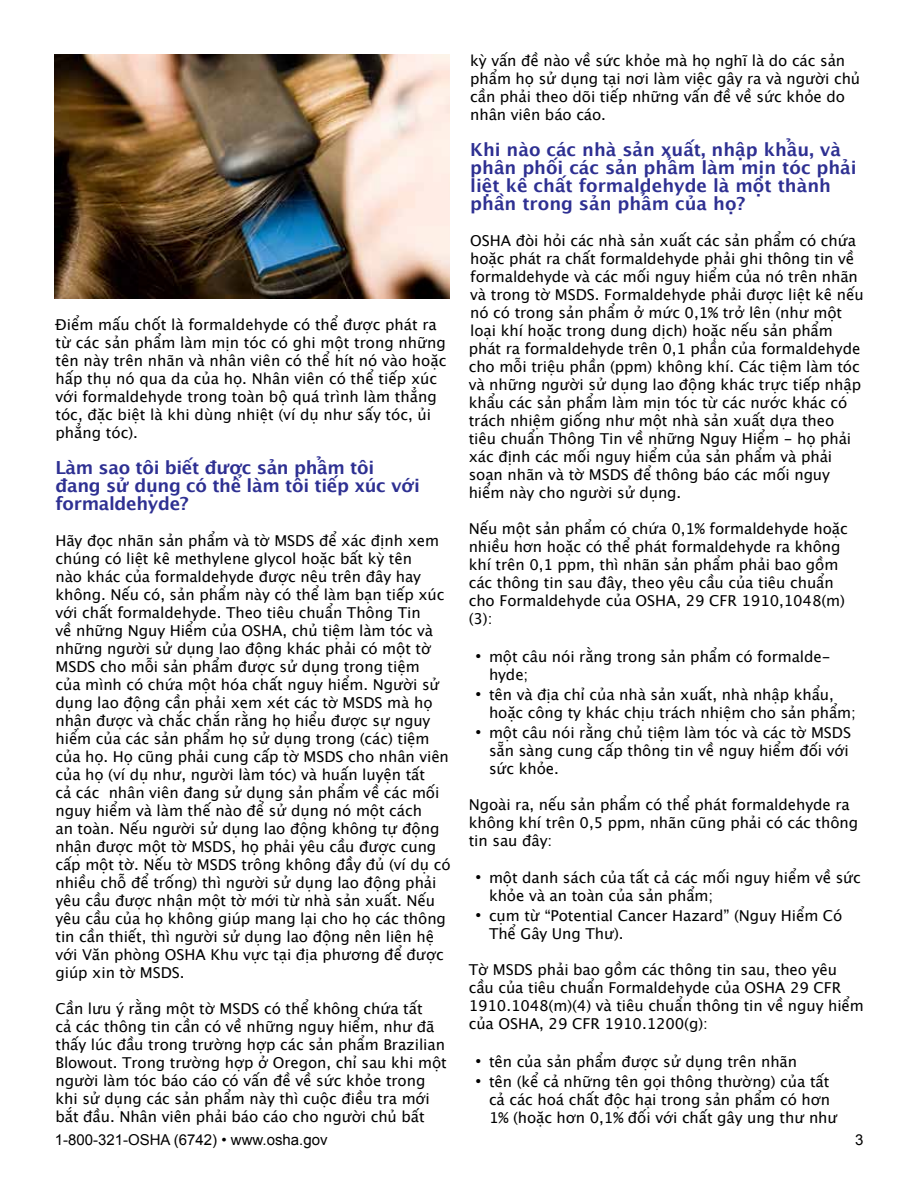
<style>
.page{position:relative;width:918px;height:1188px;background:#fff}
.page>*{position:absolute;margin:0;border:0;box-sizing:border-box;transform-origin:0 0}
.t1{font:700 18px/18px "Lucida Grande";color:#2e3092}
.t2{font:700 18px/18px "Lucida Grande";letter-spacing:-.02em;color:#2e3092}
.t3{font:15px/18px "Lucida Grande";letter-spacing:-.005em;color:#000}
.t4{font:15px "Arial";color:#000}
.s1{font-family:"Arial";font-size:16.5px}
</style>
<div class="page">
<img style="left:54px;top:55px;width:396px;height:243px">
<p class="t3" style="left:56px;top:316px;width:392px">Điểm mấu chốt là formaldehyde có thể được phát ra từ các sản phẩm làm mịn tóc có ghi một trong những tên này trên nhãn và nhân viên có thể hít nó vào hoặc hấp thụ nó qua da của họ. Nhân viên có thể tiếp xúc với formaldehyde trong toàn bộ quá trình làm thẳng tóc, đặc biệt là khi dùng nhiệt (ví dụ như sấy tóc, ủi phẳng tóc).</p>
<p class="t2" style="left:56px;top:459px;width:366px">Làm sao tôi biết được sản phẩm tôi đang sử dụng có thể làm tôi tiếp xúc với formaldehyde?</p>
<p class="t3" style="left:56px;top:532px;width:397px">Hãy đọc nhãn sản phẩm và tờ MSDS để xác định xem chúng có liệt kê methylene glycol hoặc bất kỳ tên<br>nào khác của formaldehyde được nêu trên đây hay không. Nếu có, sản phẩm này có thể làm bạn tiếp xúc với chất formaldehyde. Theo tiêu chuẩn Thông Tin<br>về những Nguy Hiểm của OSHA, chủ tiệm làm tóc và những người sử dụng lao động khác phải có một tờ MSDS cho mỗi sản phẩm được sử dụng trong tiệm<br>của mình có chứa một hóa chất nguy hiểm. Người sử dụng lao động cần phải xem xét các tờ MSDS mà họ nhận được và chắc chắn rằng họ hiểu được sự nguy hiểm của các sản phẩm họ sử dụng trong (các) tiệm của họ. Họ cũng phải cung cấp tờ MSDS cho nhân viên của họ (ví dụ như, người làm tóc) và huấn luyện tất<br>cả các nhân viên đang sử dụng sản phẩm về các mối nguy hiểm và làm thế nào để sử dụng nó một cách<br>an toàn. Nếu người sử dụng lao động không tự động nhận được một tờ MSDS, họ phải yêu cầu được cung cấp một tờ. Nếu tờ MSDS trông không đầy đủ (ví dụ có nhiều chỗ để trống) thì người sử dụng lao động phải yêu cầu được nhận một tờ mới từ nhà sản xuất. Nếu yêu cầu của họ không giúp mang lại cho họ các thông tin cần thiết, thì người sử dụng lao động nên liên hệ với Văn phòng OSHA Khu vực tại địa phương để được giúp xin tờ MSDS.</p>
<p class="t3" style="left:56px;top:1000px;width:393px">Cần lưu ý rằng một tờ MSDS có thể không chứa tất<br>cả các thông tin cần có về những nguy hiểm, như đã thấy lúc đầu trong trường hợp các sản phẩm Brazilian Blowout. Trong trường hợp ở Oregon, chỉ sau khi một người làm tóc báo cáo có vấn đề về sức khỏe trong khi sử dụng các sản phẩm này thì cuộc điều tra mới bắt đầu. Nhân viên phải báo cáo cho người chủ bất</p>
<p class="t3" style="left:470px;top:52px;width:392px">kỳ vấn đề nào về sức khỏe mà họ nghĩ là do các sản phẩm họ sử dụng tại nơi làm việc gây ra và người chủ cần phải theo dõi tiếp những vấn đề về sức khỏe do nhân viên báo cáo.</p>
<p class="t1" style="left:470px;top:141px;width:388px">Khi nào các nhà sản xuất, nhập khẩu, và phân phối các sản phẩm làm mịn tóc phải liệt kê chất formaldehyde là một thành phần trong sản phẩm của họ?</p>
<p class="t3" style="left:469px;top:232px;width:396px">OSHA đòi hỏi các nhà sản xuất các sản phẩm có chứa hoặc phát ra chất formaldehyde phải ghi thông tin về formaldehyde và các mối nguy hiểm của nó trên nhãn và trong tờ MSDS. Formaldehyde phải được liệt kê nếu nó có trong sản phẩm ở mức 0,1% trở lên (như một loại khí hoặc trong dung dịch) hoặc nếu sản phẩm phát ra formaldehyde trên 0,1 phần của formaldehyde cho mỗi triệu phần (ppm) không khí. Các tiệm làm tóc và những người sử dụng lao động khác trực tiếp nhập khẩu các sản phẩm làm mịn tóc từ các nước khác có trách nhiệm giống như một nhà sản xuất dựa theo tiêu chuẩn Thông Tin về những Nguy Hiểm - họ phải xác định các mối nguy hiểm của sản phẩm và phải soạn nhãn và tờ MSDS để thông báo các mối nguy hiểm này cho người sử dụng.</p>
<p class="t3" style="left:469px;top:520px;width:381px">Nếu một sản phẩm có chứa 0,1% formaldehyde hoặc nhiều hơn hoặc có thể phát formaldehyde ra không khí trên 0,1 ppm, thì nhãn sản phẩm phải bao gồm các thông tin sau đây, theo yêu cầu của tiêu chuẩn cho Formaldehyde của OSHA, 29 CFR 1910,1048(m) (3):</p>
<p class="t3" style="left:489px;top:648px;width:343px;text-indent:-14px"><span class="s1">•</span> một câu nói rằng trong sản phẩm có formalde&shy;hyde;</p>
<p class="t3" style="left:489px;top:686px;width:368px;text-indent:-14px"><span class="s1">•</span> tên và địa chỉ của nhà sản xuất, nhà nhập khẩu, hoặc công ty khác chịu trách nhiệm cho sản phẩm;</p>
<p class="t3" style="left:489px;top:723px;width:364px;text-indent:-14px"><span class="s1">•</span> một câu nói rằng chủ tiệm làm tóc và các tờ MSDS sẵn sàng cung cấp thông tin về nguy hiểm đối với sức khỏe.</p>
<p class="t3" style="left:469px;top:795px;width:391px">Ngoài ra, nếu sản phẩm có thể phát formaldehyde ra không khí trên 0,5 ppm, nhãn cũng phải có các thông tin sau đây:</p>
<p class="t3" style="left:489px;top:869px;width:373px;text-indent:-14px"><span class="s1">•</span> một danh sách của tất cả các mối nguy hiểm về sức khỏe và an toàn của sản phẩm;</p>
<p class="t3" style="left:489px;top:907px;width:355px;text-indent:-14px"><span class="s1">•</span> cụm từ “Potential Cancer Hazard” (Nguy Hiểm Có<br>Thể Gây Ung Thư).</p>
<p class="t3" style="left:469px;top:961px;width:397px">Tờ MSDS phải bao gồm các thông tin sau, theo yêu cầu của tiêu chuẩn Formaldehyde của OSHA 29 CFR 1910.1048(m)(4) và tiêu chuẩn thông tin về nguy hiểm của OSHA, 29 CFR 1910.1200(g):</p>
<p class="t3" style="left:476px;top:1053px;width:323px"><span class="s1">•</span> tên của sản phẩm được sử dụng trên nhãn</p>
<p class="t3" style="left:489px;top:1073px;width:350px;text-indent:-14px"><span class="s1">•</span> tên (kể cả những tên gọi thông thường) của tất cả các hoá chất độc hại trong sản phẩm có hơn<br>1% (hoặc hơn 0,1% đối với chất gây ung thư như</p>
<p class="t4" style="left:55px;top:1130px;width:274px">1-800-321-OSHA (6742) • www.osha.gov</p>
<p class="t4" style="left:855px;top:1130px;width:10px">3</p>
</div>
